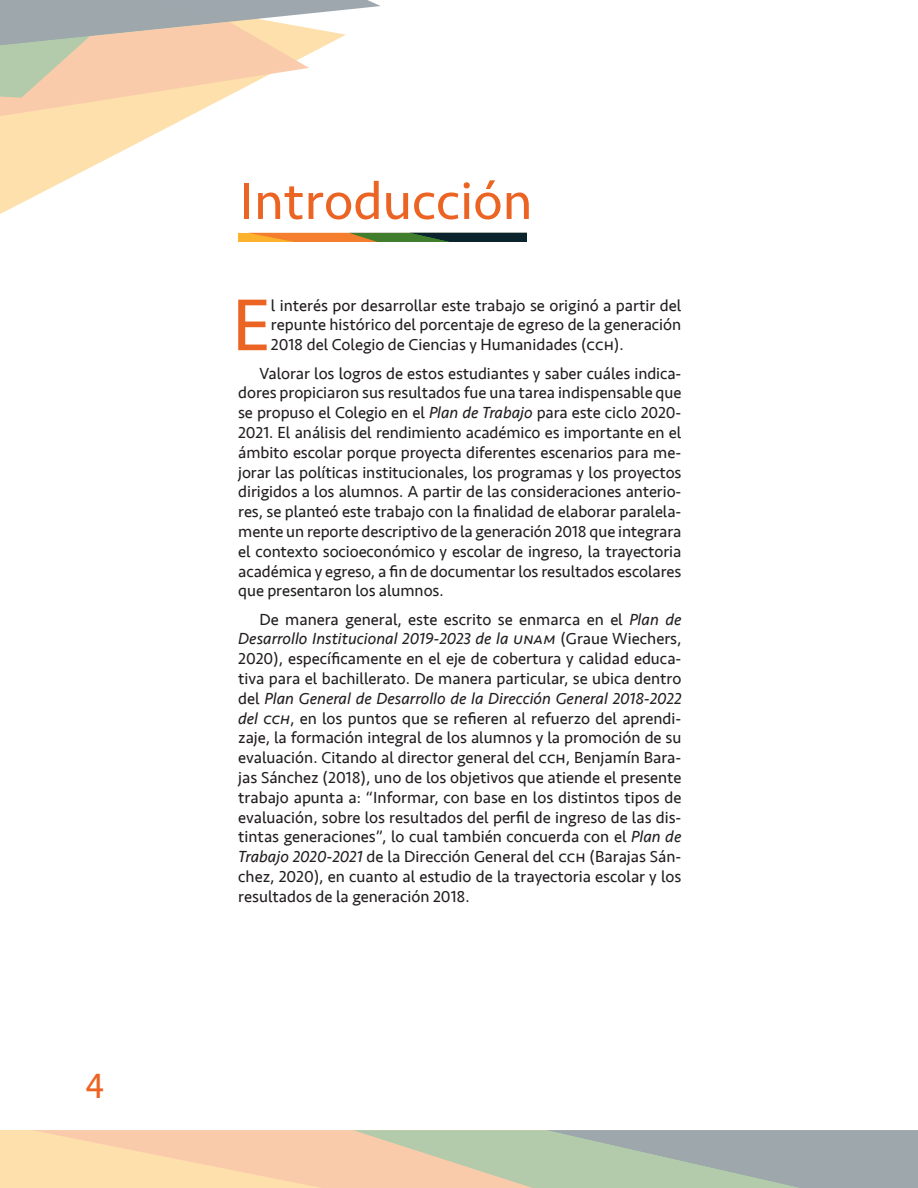
<style>
.page{position:relative;width:918px;height:1188px;background:#fff}
.page>*{position:absolute;margin:0;border:0;box-sizing:border-box;transform-origin:0 0}
.t1{font:75.9px "Seravek";color:#ec6423}
.t2{font:54px "Seravek";color:#ec6423}
.t3{font:36px "Seravek";color:#ec6423}
.t4{font:16.5px/19.8px "Seravek";color:#231f20;text-align:justify}
.s1{font-style:italic}
</style>
<div class="page">
<div style="left:0;top:1130px;width:918px;height:58px;background:#fde0ab"></div>
<svg style="left:34px;top:1130px;width:884px;height:58px"></svg>
<svg style="left:0;top:116px;width:189px;height:98px"></svg>
<svg style="left:0;top:0;width:380px;height:116px"></svg>
<div style="left:238px;top:233px;width:289px;height:8px;background:#fcb22d"></div>
<svg style="left:250px;top:233px;width:277px;height:8px;background:#76612d"></svg>
<h3 class="t3" style="left:85px;top:1058px;width:21px">4</h3>
<h2 class="t2" style="left:240px;top:159px;width:294px">Introducción</h2>
<h1 class="t1" style="left:232px;top:266px;width:40px">E</h1>
<p class="t4" style="left:271px;top:295px;width:412px">l interés por desarrollar este trabajo se originó a partir del repunte histórico del porcentaje de egreso de la generación 2018 del Colegio de Ciencias y Humanidades (cch).</p>
<p class="t4" style="left:238px;top:363px;width:445px;text-indent:21px">Valorar los logros de estos estudiantes y saber cuáles indica&shy;dores propiciaron sus resultados fue una tarea indispensable que se propuso el Colegio en el <span class="s1">Plan de Trabajo</span> para este ciclo 2020- 2021. El análisis del rendimiento académico es importante en el ámbito escolar porque proyecta diferentes escenarios para me&shy;jorar las políticas institucionales, los programas y los proyectos dirigidos a los alumnos. A partir de las consideraciones anterio&shy;res, se planteó este trabajo con la finalidad de elaborar paralela&shy;mente un reporte descriptivo de la generación 2018 que integrara el contexto socioeconómico y escolar de ingreso, la trayectoria académica y egreso, a fin de documentar los resultados escolares que presentaron los alumnos.</p>
<p class="t4" style="left:238px;top:609px;width:445px;text-indent:21px">De manera general, este escrito se enmarca en el <span class="s1">Plan de Desarrollo Institucional 2019-2023 de la unam</span> (Graue Wiechers, 2020), específicamente en el eje de cobertura y calidad educa&shy;tiva para el bachillerato. De manera particular, se ubica dentro del <span class="s1">Plan General de Desarrollo de la Dirección General 2018-2022 del cch</span>, en los puntos que se refieren al refuerzo del aprendi&shy;zaje, la formación integral de los alumnos y la promoción de su evaluación. Citando al director general del cch, Benjamín Bara&shy;jas Sánchez (2018), uno de los objetivos que atiende el presente trabajo apunta a: “Informar, con base en los distintos tipos de evaluación, sobre los resultados del perfil de ingreso de las dis&shy;tintas generaciones”, lo cual también concuerda con el <span class="s1">Plan de Trabajo 2020-2021</span> de la Dirección General del cch (Barajas Sán&shy;chez, 2020), en cuanto al estudio de la trayectoria escolar y los resultados de la generación 2018.</p>
</div>
